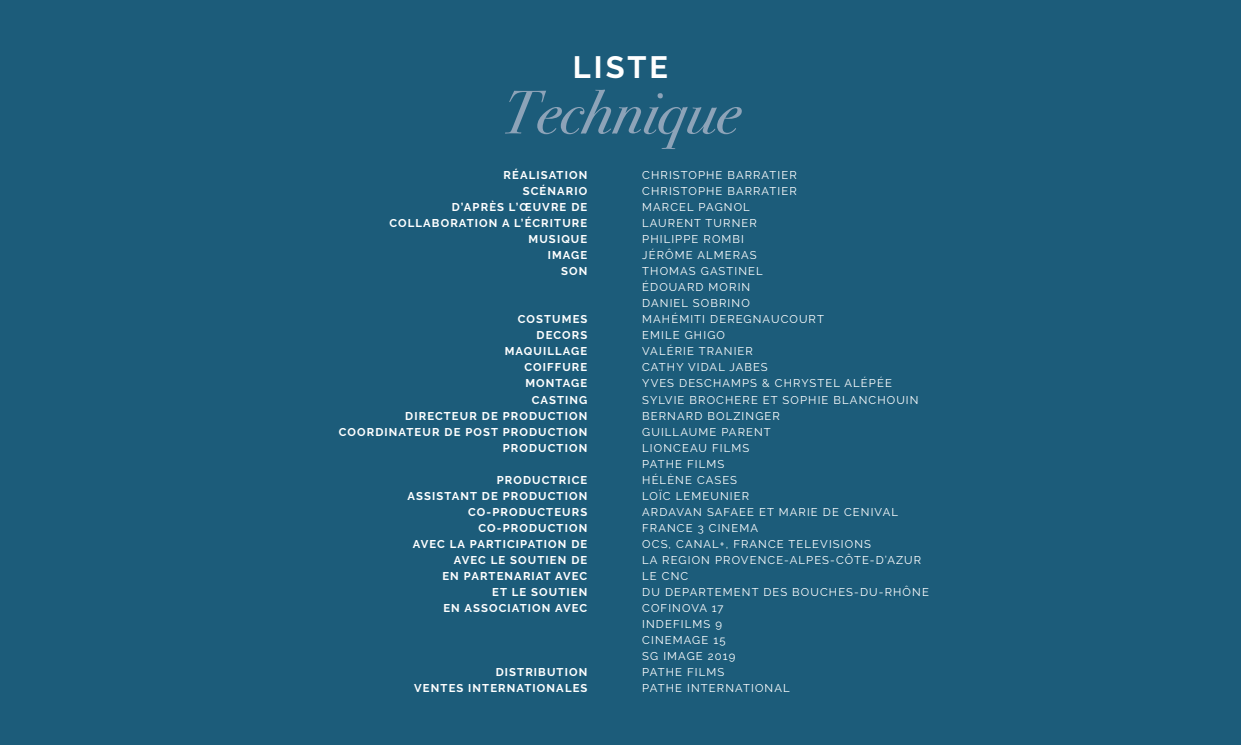
<style>
.page{position:relative;width:1241px;height:745px;background:#fff}
.page>*{position:absolute;margin:0;border:0;box-sizing:border-box;transform-origin:0 0}
.t1{font:italic 61.5px "Bodoni Svty Two ITCTT";color:#8da3b8}
.t2{font:700 30.75px "Raleway";letter-spacing:.1em;color:#fff}
.t3{font:11.25px/16px "Raleway";letter-spacing:.1em;color:#fff}
.t4{font:700 11.25px "Raleway";letter-spacing:.1em;color:#fff}
</style>
<div class="page">
<div style="left:0;top:0;width:1240px;height:744px;background:#1c5c7a"></div>
<h2 class="t2" style="left:572px;top:50px;width:97px">LISTE</h2>
<h1 class="t1" style="left:501px;top:59px;width:240px">Technique</h1>
<p class="t4" style="left:503px;top:169px;width:85px">RÉALISATION</p>
<p class="t3" style="left:642px;top:167px;width:156px">CHRISTOPHE BARRATIER</p>
<p class="t4" style="left:522px;top:185px;width:66px">SCÉNARIO</p>
<p class="t3" style="left:642px;top:183px;width:156px">CHRISTOPHE BARRATIER</p>
<p class="t4" style="left:451px;top:201px;width:137px">D’APRÈS L’ŒUVRE DE</p>
<p class="t3" style="left:642px;top:199px;width:109px">MARCEL PAGNOL</p>
<p class="t4" style="left:389px;top:217px;width:199px">COLLABORATION A L’ÉCRITURE</p>
<p class="t3" style="left:642px;top:215px;width:116px">LAURENT TURNER</p>
<p class="t4" style="left:528px;top:233px;width:60px">MUSIQUE</p>
<p class="t3" style="left:642px;top:231px;width:103px">PHILIPPE ROMBI</p>
<p class="t4" style="left:547px;top:249px;width:41px">IMAGE</p>
<p class="t3" style="left:642px;top:247px;width:116px">JÉRÔME ALMERAS</p>
<p class="t4" style="left:561px;top:265px;width:28px">SON</p>
<p class="t3" style="left:642px;top:263px;width:122px">THOMAS GASTINEL<br>ÉDOUARD MORIN<br>DANIEL SOBRINO</p>
<p class="t4" style="left:517px;top:313px;width:71px">COSTUMES</p>
<p class="t3" style="left:642px;top:311px;width:183px">MAHÉMITI DEREGNAUCOURT</p>
<p class="t4" style="left:536px;top:329px;width:52px">DECORS</p>
<p class="t3" style="left:642px;top:327px;width:84px">EMILE GHIGO</p>
<p class="t4" style="left:504px;top:345px;width:84px">MAQUILLAGE</p>
<p class="t3" style="left:642px;top:343px;width:112px">VALÉRIE TRANIER</p>
<p class="t4" style="left:524px;top:361px;width:64px">COIFFURE</p>
<p class="t3" style="left:642px;top:359px;width:127px">CATHY VIDAL JABES</p>
<p class="t4" style="left:525px;top:377px;width:63px">MONTAGE</p>
<p class="t3" style="left:642px;top:375px;width:251px">YVES DESCHAMPS &amp; CHRYSTEL ALÉPÉE</p>
<p class="t4" style="left:531px;top:393px;width:57px">CASTING</p>
<p class="t3" style="left:642px;top:391px;width:278px">SYLVIE BROCHERE ET SOPHIE BLANCHOUIN</p>
<p class="t4" style="left:405px;top:409px;width:183px">DIRECTEUR DE PRODUCTION</p>
<p class="t3" style="left:642px;top:407px;width:139px">BERNARD BOLZINGER</p>
<p class="t4" style="left:338px;top:425px;width:250px">COORDINATEUR DE POST PRODUCTION</p>
<p class="t3" style="left:642px;top:423px;width:130px">GUILLAUME PARENT</p>
<p class="t4" style="left:502px;top:441px;width:86px">PRODUCTION</p>
<p class="t3" style="left:642px;top:439px;width:108px">LIONCEAU FILMS<br>PATHE FILMS</p>
<p class="t4" style="left:496px;top:473px;width:92px">PRODUCTRICE</p>
<p class="t3" style="left:642px;top:471px;width:96px">HÉLÈNE CASES</p>
<p class="t4" style="left:407px;top:489px;width:181px">ASSISTANT DE PRODUCTION</p>
<p class="t3" style="left:642px;top:487px;width:108px">LOÏC LEMEUNIER</p>
<p class="t4" style="left:468px;top:505px;width:121px">CO-PRODUCTEURS</p>
<p class="t3" style="left:642px;top:503px;width:257px">ARDAVAN SAFAEE ET MARIE DE CENIVAL</p>
<p class="t4" style="left:478px;top:521px;width:110px">CO-PRODUCTION</p>
<p class="t3" style="left:642px;top:519px;width:117px">FRANCE 3 CINEMA</p>
<p class="t4" style="left:412px;top:537px;width:176px">AVEC LA PARTICIPATION DE</p>
<p class="t3" style="left:642px;top:535px;width:230px">OCS, CANAL+, FRANCE TELEVISIONS</p>
<p class="t4" style="left:453px;top:553px;width:135px">AVEC LE SOUTIEN DE</p>
<p class="t3" style="left:642px;top:551px;width:280px">LA REGION PROVENCE-ALPES-CÔTE-D’AZUR</p>
<p class="t4" style="left:442px;top:569px;width:146px">EN PARTENARIAT AVEC</p>
<p class="t3" style="left:642px;top:567px;width:48px">LE CNC</p>
<p class="t4" style="left:492px;top:585px;width:97px">ET LE SOUTIEN</p>
<p class="t3" style="left:642px;top:583px;width:288px">DU DEPARTEMENT DES BOUCHES-DU-RHÔNE</p>
<p class="t4" style="left:443px;top:601px;width:145px">EN ASSOCIATION AVEC</p>
<p class="t3" style="left:642px;top:599px;width:95px">COFINOVA 17<br>INDEFILMS 9<br>CINEMAGE 15<br>SG IMAGE 2019</p>
<p class="t4" style="left:495px;top:665px;width:93px">DISTRIBUTION</p>
<p class="t3" style="left:642px;top:663px;width:84px">PATHE FILMS</p>
<p class="t4" style="left:414px;top:681px;width:174px">VENTES INTERNATIONALES</p>
<p class="t3" style="left:642px;top:679px;width:149px">PATHE INTERNATIONAL</p>
</div>
